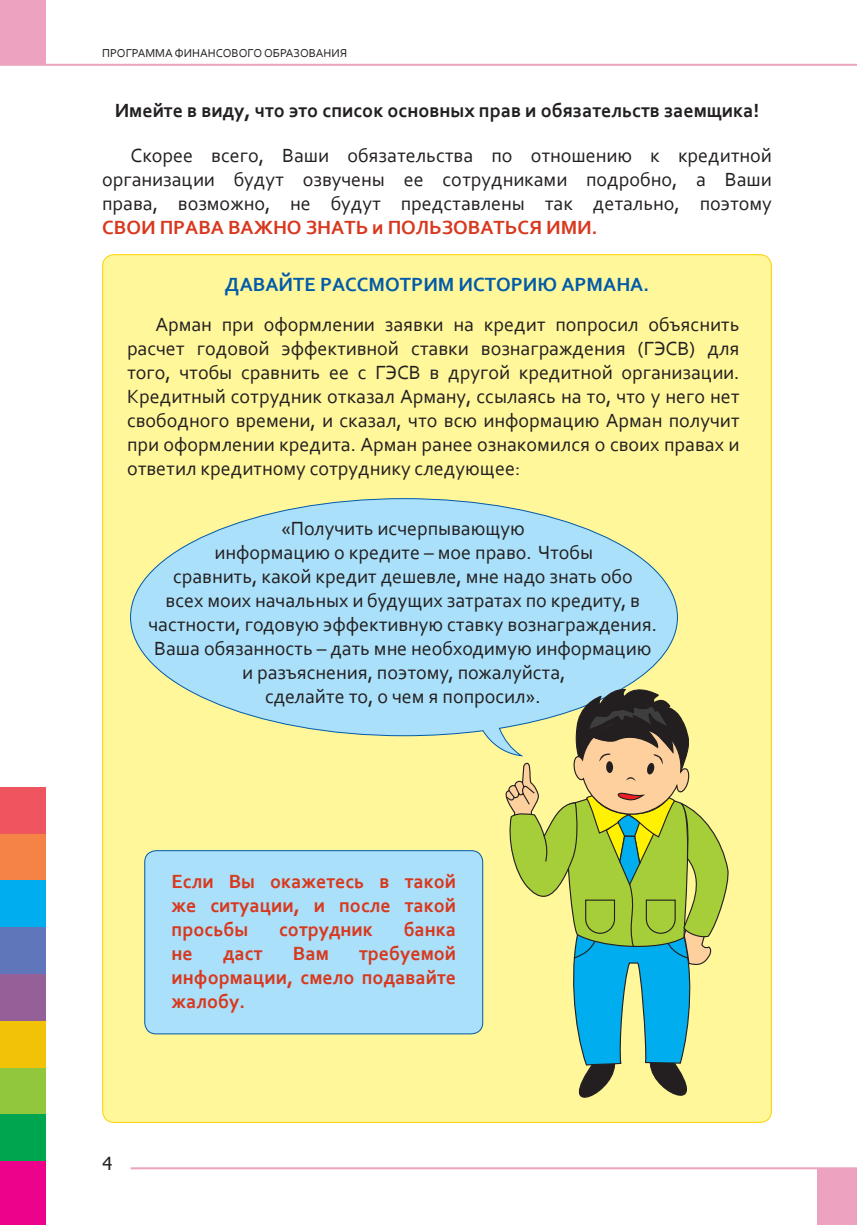
<style>
.page{position:relative;width:857px;height:1225px;background:#fff}
.page>*{position:absolute;margin:0;border:0;box-sizing:border-box;transform-origin:0 0}
.t1{font:20px/24px "Corbel";color:#231f20;text-align:justify}
.t2{font:700 20px/24px "Corbel";color:#d8381e;text-align:justify}
.t3{font:700 20px "Corbel";color:#231f20}
.t4{font:700 20px "Corbel";color:#015aaa}
.t5{font:18px "Tahoma";color:#231f20}
.t6{font:12px "Corbel";color:#231f20}
</style>
<div class="page">
<div style="left:816px;top:1168px;width:40px;height:57px;background:#eda3bf"></div>
<hr style="left:0;top:64px;width:856px;height:2px;background:#eda3bf">
<hr style="left:130px;top:1167px;width:726px;height:2px;background:#eda3bf">
<div style="left:0;top:0;width:45px;height:64px;background:#eda3bf"></div>
<div style="left:0;top:927px;width:45px;height:47px;background:#6076ba"></div>
<div style="left:0;top:974px;width:45px;height:46px;background:#956098"></div>
<div style="left:0;top:1020px;width:45px;height:47px;background:#f2c209"></div>
<div style="left:0;top:1067px;width:45px;height:47px;background:#90c73d"></div>
<div style="left:0;top:1161px;width:45px;height:64px;background:#ed028c"></div>
<div style="left:0;top:787px;width:45px;height:46px;background:#ef555f"></div>
<div style="left:0;top:833px;width:45px;height:47px;background:#f58345"></div>
<div style="left:0;top:880px;width:45px;height:47px;background:#00aeef"></div>
<div style="left:0;top:1114px;width:45px;height:47px;background:#00a54f"></div>
<div style="left:103px;top:255px;width:668px;height:867px;background:#fff79a;border-radius:11px"></div>
<svg style="left:130px;top:498px;width:548px;height:252px"></svg>
<div style="left:145px;top:850px;width:337px;height:184px;background:#aae0f9;border-radius:11px"></div>
<div style="left:144px;top:850px;width:339px;height:184px;border:1px solid #015aaa;border-radius:11px"></div>
<svg style="left:501px;top:682px;width:228px;height:441px"></svg>
<p class="t6" style="left:102px;top:45px;width:246px">ПРОГРАММА ФИНАНСОВОГО ОБРАЗОВАНИЯ</p>
<p class="t3" style="left:115px;top:98px;width:645px">Имейте в виду, что это список основных прав и обязательств заемщика!</p>
<p class="t1" style="left:102px;top:143px;width:670px;text-indent:28px">Скорее всего, Ваши обязательства по отношению к кредитной организации будут озвучены ее сотрудниками подробно, а Ваши права, возможно, не будут представлены так детально, поэтому</p>
<p class="t2" style="left:102px;top:215px;width:497px">СВОИ ПРАВА ВАЖНО ЗНАТЬ и ПОЛЬЗОВАТЬСЯ ИМИ.</p>
<p class="t4" style="left:224px;top:272px;width:29px">Давайте</p>
<p class="t4" style="left:320px;top:272px;width:15px">рассмотрим</p>
<p class="t4" style="left:458px;top:272px;width:15px">историю</p>
<p class="t4" style="left:561px;top:272px;width:28px">Армана</p>
<p class="t4" style="left:643px;top:272px;width:7px">.</p>
<p class="t1" style="left:127px;top:312px;width:613px;text-indent:28px">Арман при оформлении заявки на кредит попросил объяснить расчет годовой эффективной ставки вознаграждения (ГЭСВ) для того, чтобы сравнить ее с ГЭСВ в другой кредитной организации.<br>Кредитный сотрудник отказал Арману, ссылаясь на то, что у него нет свободного времени, и сказал, что всю информацию Арман получит при оформлении кредита. Арман ранее ознакомился о своих правах и ответил кредитному сотруднику следующее:</p>
<p class="t1" style="left:148px;top:516px;width:510px;text-align:center">«Получить исчерпывающую<br>информацию о кредите – мое право. Чтобы<br>сравнить, какой кредит дешевле, мне надо знать обо<br>всех моих начальных и будущих затратах по кредиту, в частности, годовую эффективную ставку вознаграждения.<br>Ваша обязанность – дать мне необходимую информацию и разъяснения, поэтому, пожалуйста,<br>сделайте то, о чем я попросил».</p>
<p class="t2" style="left:171px;top:869px;width:286px">Если Вы окажетесь в такой же ситуации, и после такой просьбы</p>
<p class="t2" style="left:279px;top:917px;width:95px">сотрудник</p>
<p class="t2" style="left:403px;top:917px;width:54px">банка</p>
<p class="t5" style="left:103px;top:1151px;width:11px">4</p>
<p class="t2" style="left:171px;top:941px;width:286px;text-indent:187px">требуемой информации, смело подавайте жалобу.</p>
<p class="t2" style="left:171px;top:941px;width:23px">не</p>
<p class="t2" style="left:223px;top:941px;width:41px">даст</p>
<p class="t2" style="left:293px;top:941px;width:37px">Вам</p>
</div>
